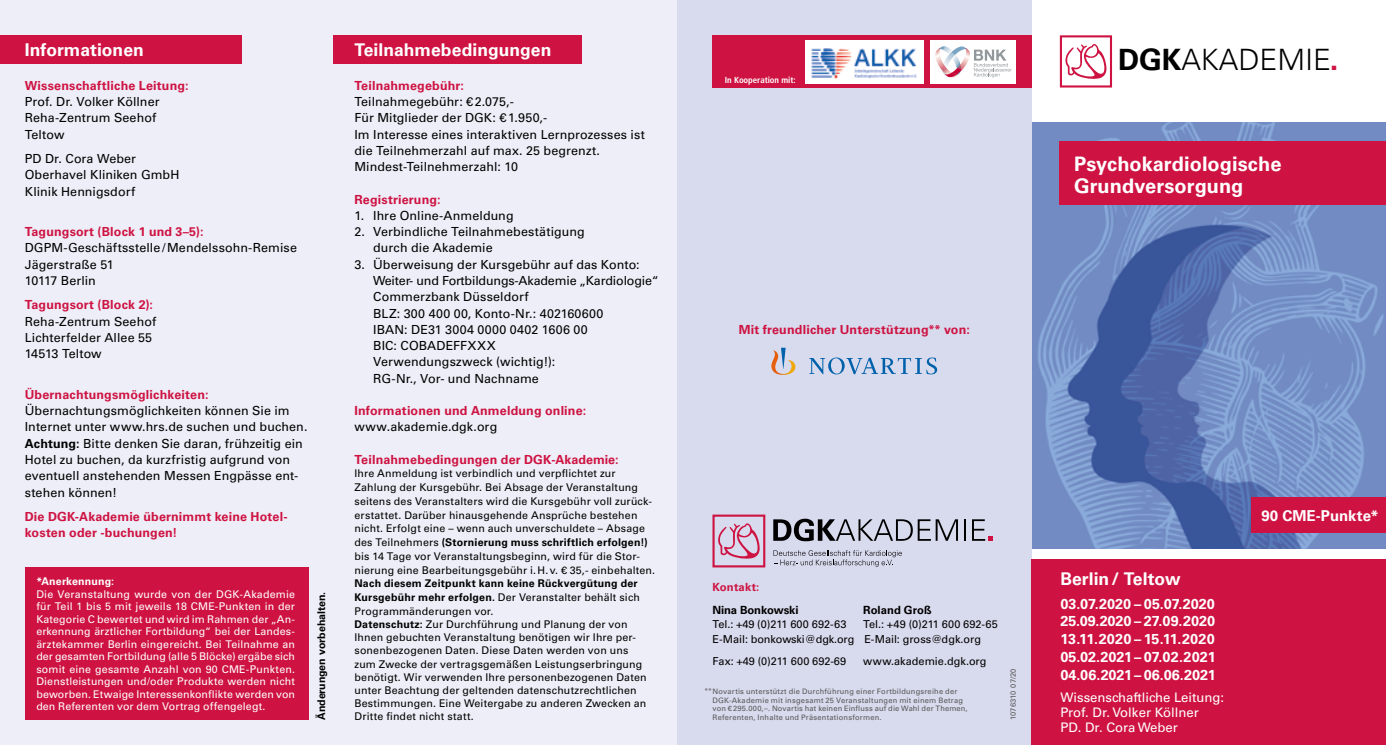
<style>
.page{position:relative;width:1386px;height:745px;background:#fff}
.page>*{position:absolute;margin:0;border:0;box-sizing:border-box;transform-origin:0 0}
.t1{font:300 29.38px "Univers LT Std";color:#000}
.t2{font:700 20px/22.5px "Univers LT Std";color:#fff}
.t3{font:700 17.5px "Univers LT Std";color:#fff}
.t4{font:700 15px "Univers LT Std";color:#fff}
.t5{font:700 14.38px/17.8px "Univers LT Std";letter-spacing:.005em;color:#fff;text-align:justify}
.t6{font:13.12px/15px "Univers LT Std";color:#fff}
.t7{font:12.5px/16.2px "Univers LT Std";letter-spacing:.005em;color:#000}
.t8{font:700 12.5px/16.2px "Univers LT Std";letter-spacing:.01em;color:#ce1342}
.t9{font:700 11.25px "Univers LT Std";letter-spacing:-.01em;color:#000}
.t10{font:700 11.25px "Univers LT Std";letter-spacing:.015em;color:#ce1342}
.t11{font:10.88px/14.4px "Univers LT Std";color:#000}
.t12{font:10.62px/13.2px "Univers LT Std";letter-spacing:.015em;color:#000}
.t13{font:10.62px/12.5px "Univers LT Std";letter-spacing:.01em;color:#fff;text-align:justify}
.t14{font:700 10.62px "Univers LT Std";color:#000}
.t15{font:700 10.62px "Univers LT Std";letter-spacing:.01em;color:#fff}
.t16{font:700 condensed 8.75px "Frutiger LT Std";letter-spacing:-.005em;color:#fff}
.t17{font:7.5px/8.8px "Univers LT Std";letter-spacing:.025em;color:#575756}
.t18{font:6.12px "Zapf Dingbats ITC";color:#ce1342}
.s1{font-weight:700}
.s2{font-size:11.25px}
.s3{font-size:6.88px}
</style>
<div class="page">
<img style="left:1031px;top:123px;width:354px;height:425px">
<div style="left:0;top:0;width:1031px;height:744px;background:#eeeef8"></div>
<div style="left:677px;top:0;width:354px;height:744px;background:#d8daed"></div>
<svg style="left:1065px;top:44px;width:41px;height:35px"></svg>
<div style="left:1059px;top:35px;width:53px;height:52px;border:2px solid #ce1342"></div>
<div style="left:0;top:35px;width:241px;height:29px;background:#ce1342"></div>
<div style="left:333px;top:35px;width:248px;height:29px;background:#ce1342"></div>
<div style="left:1031px;top:558px;width:354px;height:186px;background:#ce1342"></div>
<div style="left:1059px;top:142px;width:326px;height:63px;background:#ce1342"></div>
<div style="left:1251px;top:497px;width:134px;height:35px;background:#ce1342"></div>
<div style="left:712px;top:35px;width:319px;height:53px;background:#ce1342"></div>
<div style="left:930px;top:40px;width:86px;height:43px;background:#fff"></div>
<svg style="left:935px;top:46px;width:76px;height:32px"></svg>
<div style="left:805px;top:40px;width:118px;height:43px;background:#fff"></div>
<img style="left:811px;top:48px;width:105px;height:30px">
<svg style="left:718px;top:523px;width:41px;height:36px"></svg>
<div style="left:712px;top:514px;width:53px;height:53px;border:2px solid #ce1342"></div>
<svg style="left:773px;top:518px;width:185px;height:23px"></svg>
<hr style="left:964px;top:519px;width:2px;height:21px;background:#000">
<svg style="left:972px;top:519px;width:20px;height:21px"></svg>
<svg style="left:773px;top:550px;width:129px;height:16px"></svg>
<div style="left:25px;top:567px;width:283px;height:152px;background:#ce1342"></div>
<svg style="left:771px;top:347px;width:166px;height:27px"></svg>
<h3 class="t3" style="left:25px;top:40px;width:121px">Informationen</h3>
<h3 class="t3" style="left:354px;top:40px;width:198px">Teilnahmebedingungen</h3>
<p class="t8" style="left:25px;top:77px;width:165px">Wissenschaftliche Leitung:</p>
<p class="t7" style="left:25px;top:93px;width:136px">Prof. Dr. Volker Köllner<br>Reha-Zentrum Seehof<br>Teltow</p>
<p class="t7" style="left:25px;top:150px;width:156px">PD Dr. Cora Weber<br>Oberhavel Kliniken GmbH<br>Klinik Hennigsdorf</p>
<p class="t8" style="left:25px;top:223px;width:180px">Tagungsort (Block 1 und 3–5):</p>
<p class="t7" style="left:25px;top:240px;width:274px">DGPM-Geschäftsstelle/Mendelssohn-Remise<br>Jägerstraße 51<br>10117 Berlin</p>
<p class="t8" style="left:25px;top:297px;width:130px">Tagungsort (Block 2):</p>
<p class="t7" style="left:25px;top:313px;width:133px">Reha-Zentrum Seehof<br>Lichterfelder Allee 55<br>14513 Teltow</p>
<p class="t8" style="left:25px;top:386px;width:185px">Übernachtungsmöglichkeiten:</p>
<p class="t7" style="left:25px;top:402px;width:284px">Übernachtungsmöglichkeiten können Sie im Internet unter www.hrs.de suchen und buchen.<br><span class="s1">Achtung:</span> Bitte denken Sie daran, frühzeitig ein Hotel zu buchen, da kurzfristig aufgrund von eventuell anstehenden Messen Engpässe ent&shy;stehen können!</p>
<p class="t8" style="left:25px;top:508px;width:263px">Die DGK-Akademie übernimmt keine Hotel&shy;kosten oder -buchungen!</p>
<p class="t15" style="left:36px;top:574px;width:79px">*Anerkennung:</p>
<p class="t13" style="left:36px;top:587px;width:260px">Die Veranstaltung wurde von der DGK-Akademie für Teil 1 bis 5 mit jeweils 18 CME-Punkten in der Kategorie C bewertet und wird im Rahmen der „An&shy;erkennung ärztlicher Fortbildung“ bei der Landes&shy;ärztekammer Berlin eingereicht. Bei Teilnahme an der gesamten Fortbildung (alle 5 Blöcke) ergäbe sich somit eine gesamte Anzahl von 90 CME-Punkten.<br>Dienstleistungen und/oder Produkte werden nicht beworben. Etwaige Interessenkonflikte werden von den Referenten vor dem Vortrag offengelegt.</p>
<p class="t14" style="left:315px;top:719px;width:130px;rotate:-90deg">Änderungen vorbehalten.</p>
<p class="t8" style="left:354px;top:77px;width:111px">Teilnahmegebühr:</p>
<p class="t7" style="left:354px;top:93px;width:292px">Teilnahmegebühr: €2.075,-<br>Für Mitglieder der DGK: €1.950,-<br>Im Interesse eines interaktiven Lernprozesses ist die Teilnehmerzahl auf max. 25 begrenzt.<br>Mindest-Teilnehmerzahl: 10</p>
<p class="t8" style="left:354px;top:191px;width:88px">Registrierung:</p>
<p class="t7" style="left:354px;top:207px;width:161px">1. Ihre Online-Anmeldung</p>
<p class="t7" style="left:373px;top:223px;width:213px;text-indent:-19px">2. Verbindliche Teilnahmebestätigung durch die Akademie</p>
<p class="t7" style="left:373px;top:256px;width:287px;text-indent:-19px">3. Überweisung der Kursgebühr auf das Konto:<br>Weiter- und Fortbildungs-Akademie „Kardiologie“ Commerzbank Düsseldorf<br>BLZ: 300 400 00, Konto-Nr.: 402160600<br>IBAN: DE31 3004 0000 0402 1606 00<br>BIC: COBADEFFXXX<br>Verwendungszweck (wichtig!):<br>RG-Nr., Vor- und Nachname</p>
<p class="t8" style="left:354px;top:402px;width:233px">Informationen und Anmeldung online:</p>
<p class="t7" style="left:354px;top:418px;width:144px">www.akademie.dgk.org</p>
<p class="t8" style="left:354px;top:451px;width:266px">Teilnahmebedingungen der DGK-Akademie:</p>
<p class="t12" style="left:354px;top:466px;width:302px;line-height:13.8px">Ihre Anmeldung ist verbindlich und verpflichtet zur Zahlung der Kursgebühr. Bei Absage der Veranstaltung seitens des Veranstalters wird die Kursgebühr voll zurück&shy;erstattet. Darüber hinausgehende Ansprüche bestehen nicht. Erfolgt eine – wenn auch unverschuldete – Absage des Teilnehmers <span class="s1">(Stornierung muss schriftlich erfolgen!) </span>bis 14 Tage vor Veranstaltungsbeginn, wird für die Stor&shy;nierung eine Bearbeitungsgebühr i.H.v. € 35,- einbehalten.</p>
<p class="t12" style="left:354px;top:576px;width:294px"><span class="s1">Nach diesem Zeitpunkt kann keine Rückvergütung der Kursgebühr mehr erfolgen.</span> Der Veranstalter behält sich Programmänderungen vor.<br><span class="s1">Datenschutz:</span> Zur Durchführung und Planung der von Ihnen gebuchten Veranstaltung benötigen wir Ihre per&shy;sonenbezogenen Daten. Diese Daten werden von uns zum Zwecke der vertragsgemäßen Leistungserbringung benötigt. Wir verwenden Ihre personenbezogenen Daten unter Beachtung der geltenden datenschutzrechtlichen Bestimmungen. Eine Weitergabe zu anderen Zwecken an Dritte findet nicht statt.</p>
<p class="t16" style="left:725px;top:74px;width:72px">In Kooperation mit:</p>
<p class="t8" style="left:738px;top:321px;width:232px">Mit freundlicher Unterstützung<span class="s2">**</span> von:</p>
<h1 class="t1" style="left:1118px;top:42px;width:214px"><span class="s1">DGK</span>AKADEMIE</h1>
<p class="t18" style="left:1331px;top:65px;width:6px">■</p>
<h2 class="t2" style="left:1074px;top:152px;width:209px">Psychokardiologische<br>Grundversorgung</h2>
<p class="t10" style="left:712px;top:580px;width:48px">Kontakt:</p>
<p class="t9" style="left:712px;top:603px;width:88px">Nina Bonkowski</p>
<p class="t11" style="left:712px;top:617px;width:143px">Tel.: +49 (0)211 600 692-63<br>E-Mail: bonkowski@dgk.org</p>
<p class="t11" style="left:712px;top:653px;width:135px">Fax: +49 (0)211 600 692-69</p>
<p class="t9" style="left:863px;top:603px;width:70px">Roland Groß</p>
<p class="t11" style="left:863px;top:617px;width:136px">Tel.: +49 (0)211 600 692-65<br>E-Mail: gross@dgk.org</p>
<p class="t11" style="left:863px;top:653px;width:125px">www.akademie.dgk.org</p>
<p class="t17" style="left:712px;top:686px;width:257px;text-indent:-8px"><span class="s3">**</span> Novartis unterstützt die Durchführung einer Fortbildungsreihe der DGK-Akademie mit insgesamt 25 Veranstaltungen mit einem Betrag von € 295.000,–. Novartis hat keinen Einfluss auf die Wahl der Themen, Referenten, Inhalte und Präsentationsformen.</p>
<p class="t17" style="left:1008px;top:719px;width:53px;rotate:-90deg">1076310 07/20</p>
<h3 class="t3" style="left:1060px;top:568px;width:122px">Berlin/ Teltow</h3>
<p class="t5" style="left:1060px;top:594px;width:157px">03.07.2020 – 05.07.2020<br>25.09.2020 – 27.09.2020<br>13.11.2020 – 15.11.2020<br>05.02.2021– 07.02.2021<br>04.06.2021– 06.06.2021</p>
<p class="t6" style="left:1060px;top:689px;width:165px">Wissenschaftliche Leitung:<br>Prof. Dr. Volker Köllner<br>PD. Dr. Cora Weber</p>
<p class="t4" style="left:1261px;top:506px;width:119px">90 CME-Punkte*</p>
</div>
